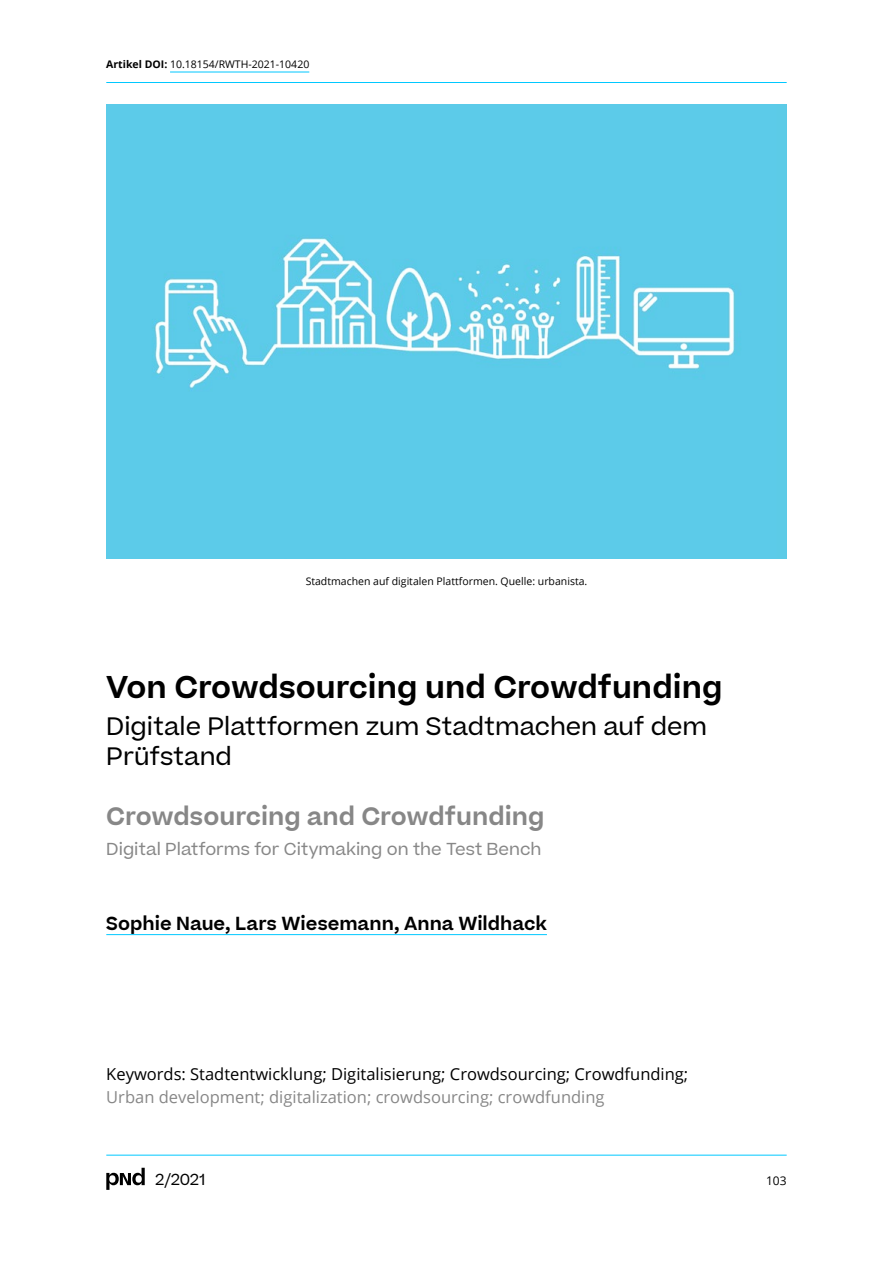
<style>
.page{position:relative;width:893px;height:1263px;background:#fff}
.page>*{position:absolute;margin:0;border:0;box-sizing:border-box;transform-origin:0 0}
.H1_Überschrift_Artik{font:600 30px "Beatrice";color:#000}
.H2_Untertitel_Artike{font:24px/30px "Beatrice";color:#000}
.H2_Überschrift_Zweit{font:600 24px "Beatrice";color:#878787}
.Autorinnen___VZ_Seit{font:600 18px "Beatrice";color:#000}
.Keywords{font:16.5px/22.5px "Open Sans";color:#000}
.H3_Zweitsprache_Unt{font:16.5px "Beatrice";color:#878787}
.t1{font:15.3px "Beatrice";color:#000}
.t2{font:12px "Open Sans";color:#000}
.Bildunterschrift_ohn{font:10.5px "Open Sans";color:#000}
.s1{font-weight:700}
.s2{color:#878787}
</style>
<div class="page">
<hr style="left:106px;top:1155px;width:681px;height:1px;background:#00c8ff">
<hr style="left:106px;top:82px;width:681px;height:1px;background:#00c8ff">
<svg style="left:106px;top:1168px;width:39px;height:22px"></svg>
<hr style="left:170px;top:72px;width:139px;height:1px;background:#00c8ff">
<hr style="left:106px;top:934px;width:441px;height:1px;background:#00c8ff">
<img style="left:106px;top:105px;width:681px;height:453px">
<p class="Bildunterschrift_ohn" style="left:106px;top:56px;width:205px"><span class="s1">Artikel DOI:</span> 10.18154/RWTH-2021-10420</p>
<p class="Bildunterschrift_ohn" style="left:306px;top:574px;width:283px">Stadtmachen auf digitalen Plattformen. Quelle: urbanista.</p>
<h1 class="H1_Überschrift_Artik" style="left:106px;top:666px;width:618px">Von Crowdsourcing und Crowdfunding</h1>
<h2 class="H2_Untertitel_Artike" style="left:106px;top:711px;width:602px">Digitale Plattformen zum Stadtmachen auf dem<br>Prüfstand</h2>
<h2 class="H2_Überschrift_Zweit" style="left:106px;top:800px;width:440px">Crowdsourcing and Crowdfunding</h2>
<h3 class="H3_Zweitsprache_Unt" style="left:106px;top:838px;width:436px">Digital Platforms for Citymaking on the Test Bench</h3>
<h4 class="Autorinnen___VZ_Seit" style="left:106px;top:911px;width:442px">Sophie Naue, Lars Wiesemann, Anna Wildhack</h4>
<p class="Keywords" style="left:106px;top:1062px;width:583px">Keywords: Stadtentwicklung; Digitalisierung; Crowdsourcing; Crowdfunding;<br><span class="s2">Urban development; digitalization; crowdsourcing; crowdfunding</span></p>
<p class="t1" style="left:155px;top:1169px;width:51px">2/2021</p>
<p class="t2" style="left:766px;top:1172px;width:22px">103</p>
</div>
